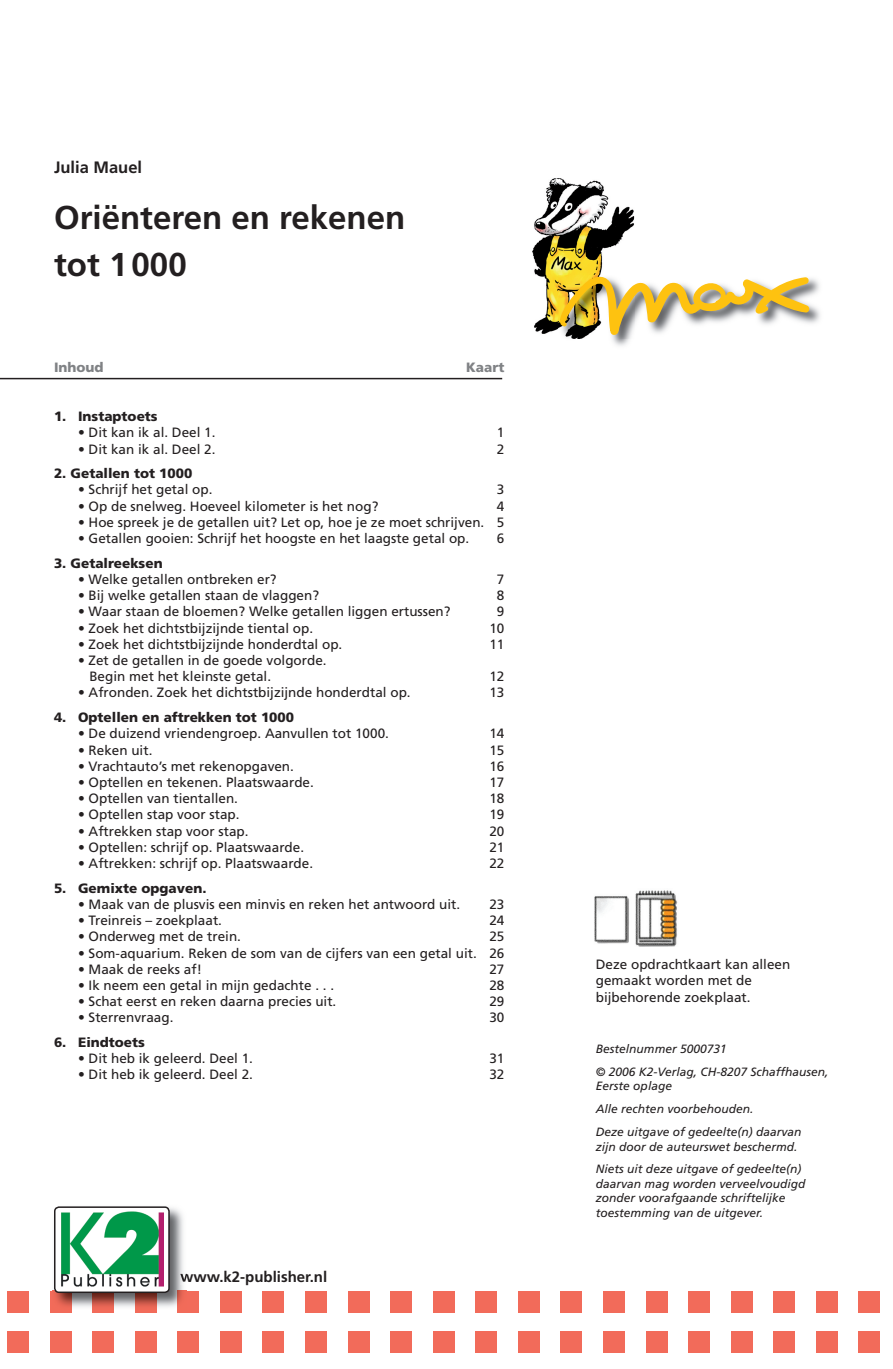
<style>
.page{position:relative;width:893px;height:1369px;background:#fff}
.page>*{position:absolute;margin:0;border:0;box-sizing:border-box;transform-origin:0 0}
.t1{font:700 33px/46.5px "Frutiger LT Std";color:#231f20}
.t2{font:700 16.5px "Frutiger LT Std";color:#231f20}
.t3{font:700 15px "Frutiger LT Std";color:#231f20}
.t4{font:13.5px/16.2px "Frutiger LT Std";color:#231f20}
.t5{font:900 13.5px "Frutiger LT Std";color:#231f20}
.t6{font:900 13.5px "Frutiger LT Std";color:#808285}
.t7{font:italic 12px/23px "Frutiger LT Std";color:#231f20}
</style>
<div class="page">
<hr style="left:0;top:378px;width:502px;height:1px;background:#231f20">
<div style="left:7px;top:1290px;width:22px;height:22px;background:#f26b5a"></div>
<div style="left:50px;top:1290px;width:21px;height:22px;background:#f26b5a"></div>
<div style="left:92px;top:1290px;width:22px;height:22px;background:#f26b5a"></div>
<div style="left:135px;top:1290px;width:21px;height:22px;background:#f26b5a"></div>
<div style="left:178px;top:1290px;width:21px;height:22px;background:#f26b5a"></div>
<div style="left:220px;top:1290px;width:21px;height:22px;background:#f26b5a"></div>
<div style="left:263px;top:1290px;width:21px;height:22px;background:#f26b5a"></div>
<div style="left:305px;top:1290px;width:21px;height:22px;background:#f26b5a"></div>
<div style="left:348px;top:1290px;width:21px;height:22px;background:#f26b5a"></div>
<div style="left:390px;top:1290px;width:21px;height:22px;background:#f26b5a"></div>
<div style="left:433px;top:1290px;width:21px;height:22px;background:#f26b5a"></div>
<div style="left:475px;top:1290px;width:21px;height:22px;background:#f26b5a"></div>
<div style="left:518px;top:1290px;width:21px;height:22px;background:#f26b5a"></div>
<div style="left:560px;top:1290px;width:21px;height:22px;background:#f26b5a"></div>
<div style="left:603px;top:1290px;width:21px;height:22px;background:#f26b5a"></div>
<div style="left:645px;top:1290px;width:21px;height:22px;background:#f26b5a"></div>
<div style="left:688px;top:1290px;width:21px;height:22px;background:#f26b5a"></div>
<div style="left:730px;top:1290px;width:22px;height:22px;background:#f26b5a"></div>
<div style="left:773px;top:1290px;width:21px;height:22px;background:#f26b5a"></div>
<div style="left:815px;top:1290px;width:22px;height:22px;background:#f26b5a"></div>
<div style="left:858px;top:1290px;width:21px;height:22px;background:#f26b5a"></div>
<div style="left:7px;top:1331px;width:22px;height:21px;background:#f26b5a"></div>
<div style="left:50px;top:1331px;width:21px;height:21px;background:#f26b5a"></div>
<div style="left:92px;top:1331px;width:22px;height:21px;background:#f26b5a"></div>
<div style="left:135px;top:1331px;width:21px;height:21px;background:#f26b5a"></div>
<div style="left:178px;top:1331px;width:21px;height:21px;background:#f26b5a"></div>
<div style="left:220px;top:1331px;width:21px;height:21px;background:#f26b5a"></div>
<div style="left:263px;top:1331px;width:21px;height:21px;background:#f26b5a"></div>
<div style="left:305px;top:1331px;width:21px;height:21px;background:#f26b5a"></div>
<div style="left:348px;top:1331px;width:21px;height:21px;background:#f26b5a"></div>
<div style="left:390px;top:1331px;width:21px;height:21px;background:#f26b5a"></div>
<div style="left:433px;top:1331px;width:21px;height:21px;background:#f26b5a"></div>
<div style="left:475px;top:1331px;width:21px;height:21px;background:#f26b5a"></div>
<div style="left:518px;top:1331px;width:21px;height:21px;background:#f26b5a"></div>
<div style="left:560px;top:1331px;width:21px;height:21px;background:#f26b5a"></div>
<div style="left:603px;top:1331px;width:21px;height:21px;background:#f26b5a"></div>
<div style="left:645px;top:1331px;width:21px;height:21px;background:#f26b5a"></div>
<div style="left:688px;top:1331px;width:21px;height:21px;background:#f26b5a"></div>
<div style="left:730px;top:1331px;width:22px;height:21px;background:#f26b5a"></div>
<div style="left:773px;top:1331px;width:21px;height:21px;background:#f26b5a"></div>
<div style="left:815px;top:1331px;width:22px;height:21px;background:#f26b5a"></div>
<div style="left:858px;top:1331px;width:21px;height:21px;background:#f26b5a"></div>
<img style="left:532px;top:178px;width:102px;height:156px">
<img style="left:612px;top:278px;width:208px;height:68px">
<img style="left:558px;top:275px;width:76px;height:64px">
<svg style="left:559px;top:277px;width:249px;height:58px"></svg>
<img style="left:71px;top:1207px;width:112px;height:102px">
<img style="left:55px;top:1292px;width:16px;height:15px">
<img style="left:92px;top:1293px;width:22px;height:16px">
<img style="left:135px;top:1293px;width:21px;height:16px">
<img style="left:178px;top:1290px;width:5px;height:19px">
<img style="left:180px;top:1270px;width:6px;height:14px">
<div style="left:55px;top:1207px;width:114px;height:85px;background:#fff;border-radius:4px"></div>
<img style="left:61px;top:1211px;width:102px;height:75px">
<div style="left:54px;top:1206px;width:116px;height:87px;border:2px solid #231f20;border-radius:4px"></div>
<img style="left:594px;top:890px;width:84px;height:57px">
<p class="t2" style="left:54px;top:157px;width:90px">Julia Mauel</p>
<h1 class="t1" style="left:54px;top:195px;width:352px">Oriënteren en rekenen tot 1 000</h1>
<p class="t6" style="left:54px;top:359px;width:51px">Inhoud</p>
<p class="t6" style="left:466px;top:359px;width:40px">Kaart</p>
<p class="t5" style="left:54px;top:408px;width:105px">1. Instaptoets</p>
<p class="t4" style="left:78px;top:424px;width:139px">• Dit kan ik al. Deel 1.</p>
<p class="t4" style="left:496px;top:424px;width:9px">1</p>
<p class="t4" style="left:78px;top:441px;width:139px">• Dit kan ik al. Deel 2.</p>
<p class="t4" style="left:496px;top:441px;width:9px">2</p>
<p class="t5" style="left:54px;top:465px;width:140px">2. Getallen tot 1000</p>
<p class="t4" style="left:78px;top:482px;width:136px">• Schrijf het getal op.</p>
<p class="t4" style="left:496px;top:482px;width:9px">3</p>
<p class="t4" style="left:78px;top:498px;width:302px">• Op de snelweg. Hoeveel kilometer is het nog?</p>
<p class="t4" style="left:496px;top:498px;width:9px">4</p>
<p class="t4" style="left:78px;top:514px;width:428px">• Hoe spreek je de getallen uit? Let op, hoe je ze moet schrijven. 5</p>
<p class="t4" style="left:78px;top:530px;width:392px">• Getallen gooien: Schrijf het hoogste en het laagste getal op.</p>
<p class="t4" style="left:497px;top:530px;width:9px">6</p>
<p class="t5" style="left:54px;top:555px;width:110px">3. Getalreeksen</p>
<p class="t4" style="left:78px;top:571px;width:200px">• Welke getallen ontbreken er?</p>
<p class="t4" style="left:496px;top:571px;width:9px">7</p>
<p class="t4" style="left:78px;top:587px;width:242px">• Bij welke getallen staan de vlaggen?</p>
<p class="t4" style="left:496px;top:587px;width:9px">8</p>
<p class="t4" style="left:78px;top:603px;width:374px">• Waar staan de bloemen? Welke getallen liggen ertussen?</p>
<p class="t4" style="left:497px;top:603px;width:9px">9</p>
<p class="t4" style="left:78px;top:620px;width:236px">• Zoek het dichtstbijzijnde tiental op.</p>
<p class="t4" style="left:489px;top:620px;width:17px">10</p>
<p class="t4" style="left:78px;top:636px;width:266px">• Zoek het dichtstbijzijnde honderdtal op.</p>
<p class="t4" style="left:489px;top:636px;width:17px">11</p>
<p class="t4" style="left:89px;top:652px;width:239px;text-indent:-11px">• Zet de getallen in de goede volgorde.<br>Begin met het kleinste getal.</p>
<p class="t4" style="left:489px;top:668px;width:17px">12</p>
<p class="t4" style="left:78px;top:684px;width:334px">• Afronden. Zoek het dichtstbijzijnde honderdtal op.</p>
<p class="t4" style="left:489px;top:684px;width:17px">13</p>
<p class="t5" style="left:54px;top:709px;width:241px">4. Optellen en aftrekken tot 1000</p>
<p class="t4" style="left:78px;top:725px;width:312px">• De duizend vriendengroep. Aanvullen tot 1000.</p>
<p class="t4" style="left:489px;top:725px;width:17px">14</p>
<p class="t4" style="left:78px;top:742px;width:76px">• Reken uit.</p>
<p class="t4" style="left:489px;top:742px;width:17px">15</p>
<p class="t4" style="left:78px;top:758px;width:217px">• Vrachtauto’s met rekenopgaven.</p>
<p class="t4" style="left:489px;top:758px;width:17px">16</p>
<p class="t4" style="left:78px;top:774px;width:237px">• Optellen en tekenen. Plaatswaarde.</p>
<p class="t4" style="left:489px;top:774px;width:17px">17</p>
<p class="t4" style="left:78px;top:790px;width:161px">• Optellen van tientallen.</p>
<p class="t4" style="left:489px;top:790px;width:17px">18</p>
<p class="t4" style="left:78px;top:806px;width:163px">• Optellen stap voor stap.</p>
<p class="t4" style="left:489px;top:806px;width:17px">19</p>
<p class="t4" style="left:78px;top:823px;width:172px">• Aftrekken stap voor stap.</p>
<p class="t4" style="left:489px;top:823px;width:17px">20</p>
<p class="t4" style="left:78px;top:839px;width:227px">• Optellen: schrijf op. Plaatswaarde.</p>
<p class="t4" style="left:489px;top:839px;width:17px">21</p>
<p class="t4" style="left:78px;top:855px;width:236px">• Aftrekken: schrijf op. Plaatswaarde.</p>
<p class="t4" style="left:489px;top:855px;width:17px">22</p>
<p class="t5" style="left:54px;top:879px;width:154px">5. Gemixte opgaven.</p>
<p class="t4" style="left:78px;top:896px;width:383px">• Maak van de plusvis een minvis en reken het antwoord uit.</p>
<p class="t4" style="left:489px;top:896px;width:17px">23</p>
<p class="t4" style="left:78px;top:912px;width:145px">• Treinreis – zoekplaat.</p>
<p class="t4" style="left:489px;top:912px;width:17px">24</p>
<p class="t4" style="left:78px;top:928px;width:164px">• Onderweg met de trein.</p>
<p class="t4" style="left:489px;top:928px;width:17px">25</p>
<p class="t4" style="left:78px;top:944px;width:428px">• Som-aquarium. Reken de som van de cijfers van een getal uit. 26</p>
<p class="t4" style="left:78px;top:961px;width:125px">• Maak de reeks af!</p>
<p class="t4" style="left:489px;top:961px;width:17px">27</p>
<p class="t4" style="left:78px;top:977px;width:257px">• Ik neem een getal in mijn gedachte . . .</p>
<p class="t4" style="left:489px;top:977px;width:17px">28</p>
<p class="t4" style="left:78px;top:993px;width:260px">• Schat eerst en reken daarna precies uit.</p>
<p class="t4" style="left:489px;top:993px;width:17px">29</p>
<p class="t4" style="left:78px;top:1009px;width:97px">• Sterrenvraag.</p>
<p class="t4" style="left:489px;top:1009px;width:17px">30</p>
<p class="t5" style="left:54px;top:1034px;width:92px">6. Eindtoets</p>
<p class="t4" style="left:78px;top:1050px;width:176px">• Dit heb ik geleerd. Deel 1.</p>
<p class="t4" style="left:489px;top:1050px;width:17px">31</p>
<p class="t4" style="left:78px;top:1066px;width:176px">• Dit heb ik geleerd. Deel 2.</p>
<p class="t4" style="left:489px;top:1066px;width:17px">32</p>
<p class="t3" style="left:180px;top:1267px;width:148px">www.k2-publisher.nl</p>
<p class="t4" style="left:595px;top:956px;width:196px">Deze opdrachtkaart kan alleen gemaakt worden met de bijbehorende zoekplaat.</p>
<p class="t7" style="left:595px;top:1037px;width:234px">Bestelnummer 5000731<br>© 2006 K2-Verlag, CH-8207 Schaffhausen,</p>
<p class="t7" style="left:595px;top:1074px;width:207px">Eerste oplage<br>Alle rechten voorbehouden.<br>Deze uitgave of gedeelte(n) daarvan</p>
<p class="t7" style="left:595px;top:1135px;width:207px">zijn door de auteurswet beschermd.<br>Niets uit deze uitgave of gedeelte(n)</p>
<p class="t7" style="left:595px;top:1176px;width:211px;line-height:14.4px">daarvan mag worden verveelvoudigd zonder voorafgaande schriftelijke toestemming van de uitgever.</p>
</div>
